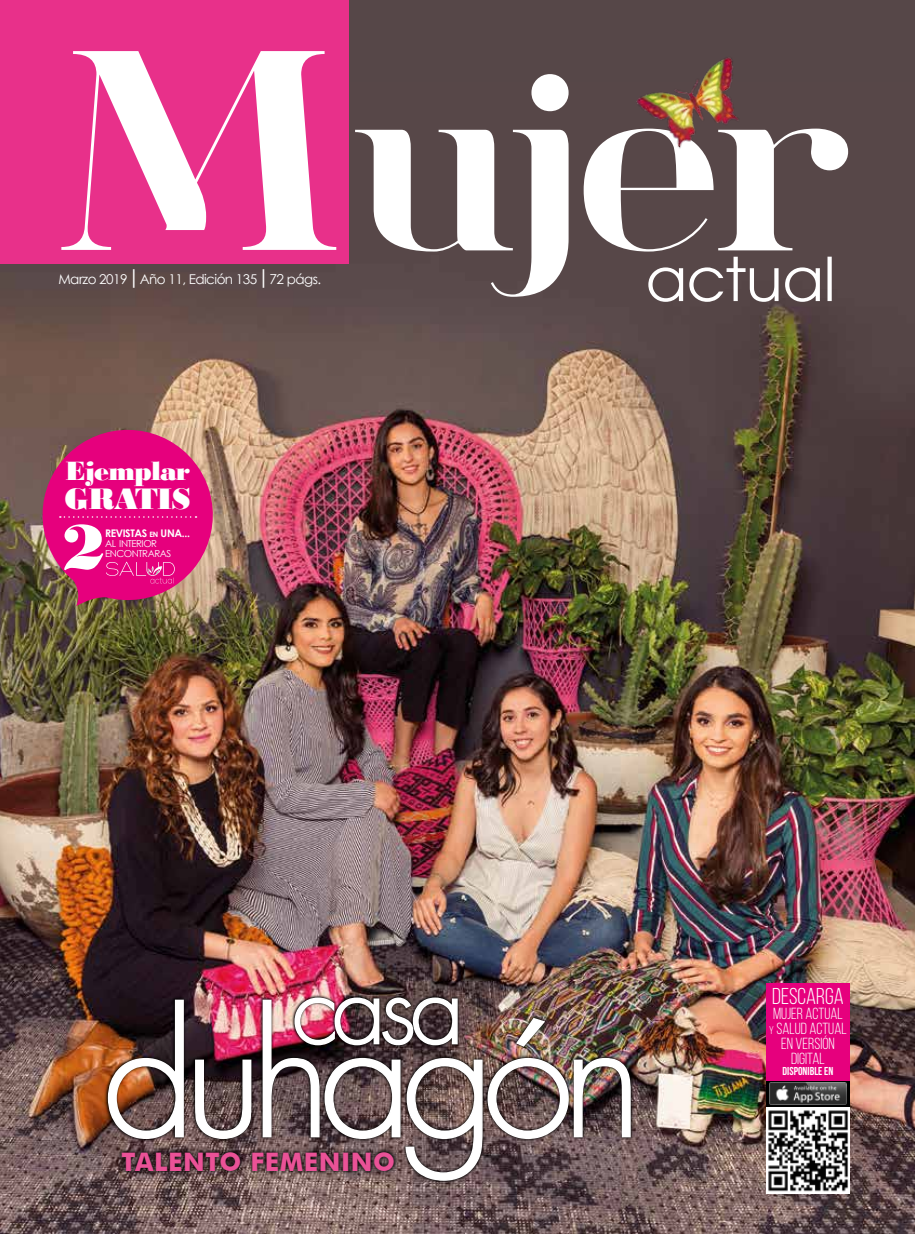
<style>
.page{position:relative;width:915px;height:1234px;background:#fff}
.page>*{position:absolute;margin:0;border:0;box-sizing:border-box;transform-origin:0 0}
.t1{font:700 299.25px "spinwerad";color:#fff}
.t2{font:700 237.3px "spinwerad";color:#fff}
.t3{font:60px "Avant Garde";color:#fff}
.t4{font:31.2px "Bodoni MT Black";letter-spacing:-.03em;color:#fff}
.t5{font:27.75px "Bodoni MT Black";letter-spacing:-.03em;color:#fff}
.t6{font:700 25.5px "Futura BT";letter-spacing:.02em;color:#ea5297}
.t7{font:22.95px "Bebas Neue";color:#fff}
.t8{font:16.05px/14.9px "Bebas Neue";color:#fff;text-align:center}
.t9{font:13.5px "Century Gothic";letter-spacing:-.04em;color:#fff}
.t10{font:700 11.4px "Bebas Neue";color:#fff}
.t11{font:700 10.5px "Century Gothic";letter-spacing:-.04em;color:#fff}
.t12{font:9.6px/10.4px "Century Gothic";letter-spacing:-.045em;color:#fff}
.s1{font-size:20.1px}
.s2{font-size:13.65px}
.s3{font-size:7.35px}
.s4{font-size:11.25px}
</style>
<div class="page">
<div style="left:0;top:0;width:914px;height:1233px;background:#564748"></div>
<img style="left:0;top:82px;width:914px;height:1151px">
<div style="left:0;top:0;width:348px;height:264px;background:#e8308a"></div>
<img style="left:633px;top:57px;width:108px;height:94px">
<svg style="left:31px;top:418px;width:193px;height:188px;background:#c93779"></svg>
<svg style="left:291px;top:994px;width:169px;height:2px"></svg>
<img style="left:105px;top:996px;width:529px;height:188px">
<img style="left:107px;top:998px;width:524px;height:183px">
<svg style="left:117px;top:1147px;width:281px;height:27px"></svg>
<svg style="left:765px;top:1079px;width:84px;height:28px"></svg>
<img style="left:769px;top:1081px;width:77px;height:23px">
<img style="left:765px;top:1107px;width:84px;height:86px">
<div style="left:765px;top:982px;width:84px;height:97px;background:#e6007d"></div>
<h1 class="t1" style="left:58px;top:-61px;width:285px">M</h1>
<p class="t9" style="left:58px;top:270px;width:264px">Marzo 2019<span class="s1">|</span>Año 11, Edición 135<span class="s1">|</span><span class="s2">72</span> págs.</p>
<h2 class="t2" style="left:357px;top:3px;width:494px">ujer</h2>
<h3 class="t3" style="left:645px;top:243px;width:191px">actual</h3>
<h3 class="t5" style="left:65px;top:454px;width:127px">Ejemplar</h3>
<h3 class="t4" style="left:64px;top:480px;width:128px">GRATIS</h3>
<p class="t11" style="left:105px;top:524px;width:86px">REVISTAS <span class="s3">en</span> UNA...</p>
<p class="t12" style="left:105px;top:538px;width:68px">AL INTERIOR<br>ENCONTRARAS</p>
<h3 class="t7" style="left:772px;top:983px;width:73px">DESCARGA</h3>
<p class="t8" style="left:769px;top:1005px;width:79px">MUJER ACTUAL <span class="s4">y</span> SALUD ACTUAL<br>EN VERSIÓN<br>DIGITAL</p>
<p class="t10" style="left:782px;top:1064px;width:52px">DISPONIBLE EN</p>
<h3 class="t6" style="left:121px;top:1145px;width:275px">TALENTO FEMENINO</h3>
</div>
